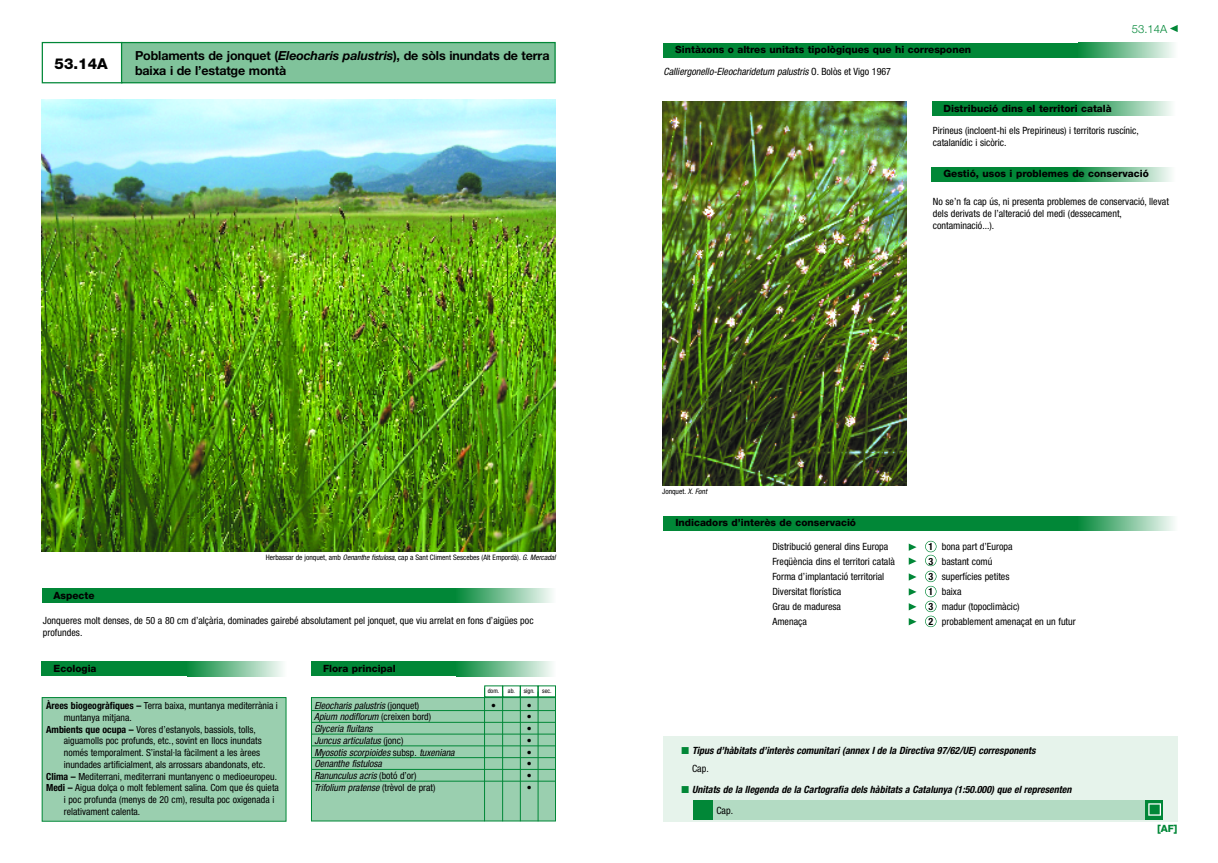
<style>
.page{position:relative;width:1218px;height:863px;background:#fff}
.page>*{position:absolute;margin:0;border:0;box-sizing:border-box;transform-origin:0 0}
.t1{font:800 15px "Helvetica Neue";color:#000}
.t2{font:700 12.5px/15px "Helvetica Neue";letter-spacing:-.01em;color:#000}
.t3{font:300 11.25px "Helvetica Neue";color:#018737}
.t4{font:condensed 10px/12px "Helvetica Neue";color:#000}
.t5{font:800 10px "Helvetica Neue";color:#000}
.t6{font:italic 700 condensed 10px/17.5px "Helvetica Neue";color:#000}
.t7{font:italic condensed 10px "Helvetica Neue";color:#000}
.t8{font:800 10px "Helvetica Neue";color:#018737}
.t9{font:condensed 9.75px "Helvetica Neue";color:#000}
.t10{font:italic condensed 9.75px "Helvetica Neue";color:#000}
.t11{font:condensed 7.5px "Helvetica Neue";color:#000}
.t12{font:condensed 6.25px "Helvetica Neue";color:#000}
.s1{font-style:italic}
.s2{font-weight:700}
.s3{font-style:normal}
.s4{color:#018737}
.s5{font-weight:400;font-style:normal}
</style>
<div class="page">
<img style="left:41px;top:25px;width:1137px;height:797px">
<h1 class="t1" style="left:55px;top:58px;width:55px">53.14A</h1>
<p class="t2" style="left:135px;top:49px;width:416px">Poblaments de jonquet (<span class="s1">Eleocharis palustris</span>), de sòls inundats de terra baixa i de l’estatge montà</p>
<p class="t5" style="left:54px;top:591px;width:42px">Aspecte</p>
<p class="t11" style="left:266px;top:555px;width:291px">Herbassar de jonquet, amb <span class="s1">Oenanthe fistulosa</span>, cap a Sant Climent Sescebes (Alt Empordà). <span class="s1">G. Mercadal</span></p>
<p class="t4" style="left:43px;top:615px;width:492px">Jonqueres molt denses, de 50 a 80 cm d’alçària, dominades gairebé absolutament pel jonquet, que viu arrelat en fons d’aigües poc profundes.</p>
<p class="t5" style="left:54px;top:664px;width:44px">Ecologia</p>
<p class="t5" style="left:323px;top:664px;width:74px">Flora principal</p>
<p class="t9" style="left:46px;top:702px;width:233px"><span class="s2">Àrees biogeogràfiques –</span> Terra baixa, muntanya mediterrània i</p>
<p class="t9" style="left:64px;top:714px;width:69px">muntanya mitjana.</p>
<p class="t9" style="left:46px;top:726px;width:211px"><span class="s2">Ambients que ocupa –</span> Vores d’estanyols, bassiols, tolls,</p>
<p class="t9" style="left:64px;top:737px;width:199px">aiguamolls poc profunds, etc., sovint en llocs inundats</p>
<p class="t9" style="left:64px;top:749px;width:198px">només temporalment. S’instal·la fàcilment a les àrees</p>
<p class="t9" style="left:64px;top:761px;width:203px">inundades artificialment, als arrossars abandonats, etc.</p>
<p class="t9" style="left:46px;top:773px;width:232px"><span class="s2">Clima –</span> Mediterrani, mediterrani muntanyenc o medioeuropeu.</p>
<p class="t9" style="left:46px;top:784px;width:234px"><span class="s2">Medi –</span> Aigua dolça o molt feblement salina. Com que és quieta</p>
<p class="t9" style="left:64px;top:796px;width:212px">i poc profunda (menys de 20 cm), resulta poc oxigenada i</p>
<p class="t9" style="left:64px;top:808px;width:78px">relativament calenta.</p>
<p class="t12" style="left:487px;top:689px;width:13px">dom.</p>
<p class="t12" style="left:508px;top:689px;width:45px">ab. sign. sec.</p>
<p class="t10" style="left:314px;top:701px;width:106px">Eleocharis palustris <span class="s3">(jonquet)</span></p>
<p class="t9" style="left:491px;top:701px;width:6px">•</p>
<p class="t9" style="left:526px;top:701px;width:6px">•</p>
<p class="t10" style="left:314px;top:713px;width:119px">Apium nodiflorum <span class="s3">(creixen bord)</span></p>
<p class="t9" style="left:526px;top:713px;width:6px">•</p>
<p class="t10" style="left:314px;top:725px;width:60px">Glyceria fluitans</p>
<p class="t9" style="left:526px;top:725px;width:6px">•</p>
<p class="t10" style="left:314px;top:737px;width:90px">Juncus articulatus <span class="s3">(jonc)</span></p>
<p class="t9" style="left:526px;top:737px;width:6px">•</p>
<p class="t10" style="left:314px;top:749px;width:142px">Myosotis scorpioides <span class="s3">subsp.</span> tuxeniana</p>
<p class="t9" style="left:526px;top:749px;width:6px">•</p>
<p class="t10" style="left:314px;top:760px;width:69px">Oenanthe fistulosa</p>
<p class="t9" style="left:526px;top:760px;width:6px">•</p>
<p class="t10" style="left:314px;top:772px;width:104px">Ranunculus acris <span class="s3">(botó d’or)</span></p>
<p class="t9" style="left:526px;top:772px;width:6px">•</p>
<p class="t10" style="left:314px;top:784px;width:123px">Trifolium pratense <span class="s3">(trèvol de prat)</span></p>
<p class="t9" style="left:526px;top:784px;width:6px">•</p>
<p class="t5" style="left:675px;top:46px;width:297px">Sintàxons o altres unitats tipològiques que hi corresponen</p>
<p class="t7" style="left:663px;top:68px;width:229px">Calliergonello-Eleocharidetum palustris <span class="s3">O. Bolòs et Vigo 1967</span></p>
<p class="t5" style="left:943px;top:104px;width:170px">Distribució dins el territori català</p>
<p class="t3" style="left:1131px;top:25px;width:37px">53.14A</p>
<p class="t4" style="left:932px;top:126px;width:207px">Pirineus (incloent-hi els Prepirineus) i territoris ruscínic, catalanídic i sicòric.</p>
<p class="t5" style="left:943px;top:170px;width:207px">Gestió, usos i problemes de conservació</p>
<p class="t4" style="left:932px;top:196px;width:237px">No se’n fa cap ús, ni presenta problemes de conservació, llevat dels derivats de l’alteració del medi (dessecament, contaminació...).</p>
<p class="t11" style="left:662px;top:489px;width:46px">Jonquet. <span class="s1">X. Font</span></p>
<p class="t5" style="left:675px;top:519px;width:182px">Indicadors d’interès de conservació</p>
<p class="t4" style="left:772px;top:541px;width:117px">Distribució general dins Europa</p>
<p class="t4" style="left:928px;top:541px;width:86px"><span class="s2">1</span> bona part d’Europa</p>
<p class="t4" style="left:772px;top:556px;width:124px">Freqüència dins el territori català</p>
<p class="t4" style="left:928px;top:556px;width:65px"><span class="s2">3</span> bastant comú</p>
<p class="t4" style="left:772px;top:571px;width:113px">Forma d’implantació territorial</p>
<p class="t4" style="left:928px;top:571px;width:83px"><span class="s2">3</span> superfícies petites</p>
<p class="t4" style="left:772px;top:586px;width:71px">Diversitat florística</p>
<p class="t4" style="left:928px;top:586px;width:35px"><span class="s2">1</span> baixa</p>
<p class="t4" style="left:772px;top:601px;width:70px">Grau de maduresa</p>
<p class="t4" style="left:928px;top:601px;width:93px"><span class="s2">3</span> madur (topoclimàcic)</p>
<p class="t4" style="left:772px;top:616px;width:36px">Amenaça</p>
<p class="t4" style="left:928px;top:616px;width:149px"><span class="s2">2</span> probablement amenaçat en un futur</p>
<p class="t6" style="left:692px;top:743px;width:345px;text-indent:-11px"><span class="s4">■</span> Tipus d’hàbitats d’interès comunitari (annex I de la Directiva 97/62/UE) corresponents<br><span class="s5">Cap.</span></p>
<p class="t6" style="left:681px;top:781px;width:391px"><span class="s4">■</span> Unitats de la llegenda de la Cartografia dels hàbitats a Catalunya (1:50.000) que el representen</p>
<p class="t4" style="left:716px;top:805px;width:18px">Cap.</p>
<p class="t8" style="left:1156px;top:825px;width:22px">[AF]</p>
</div>
